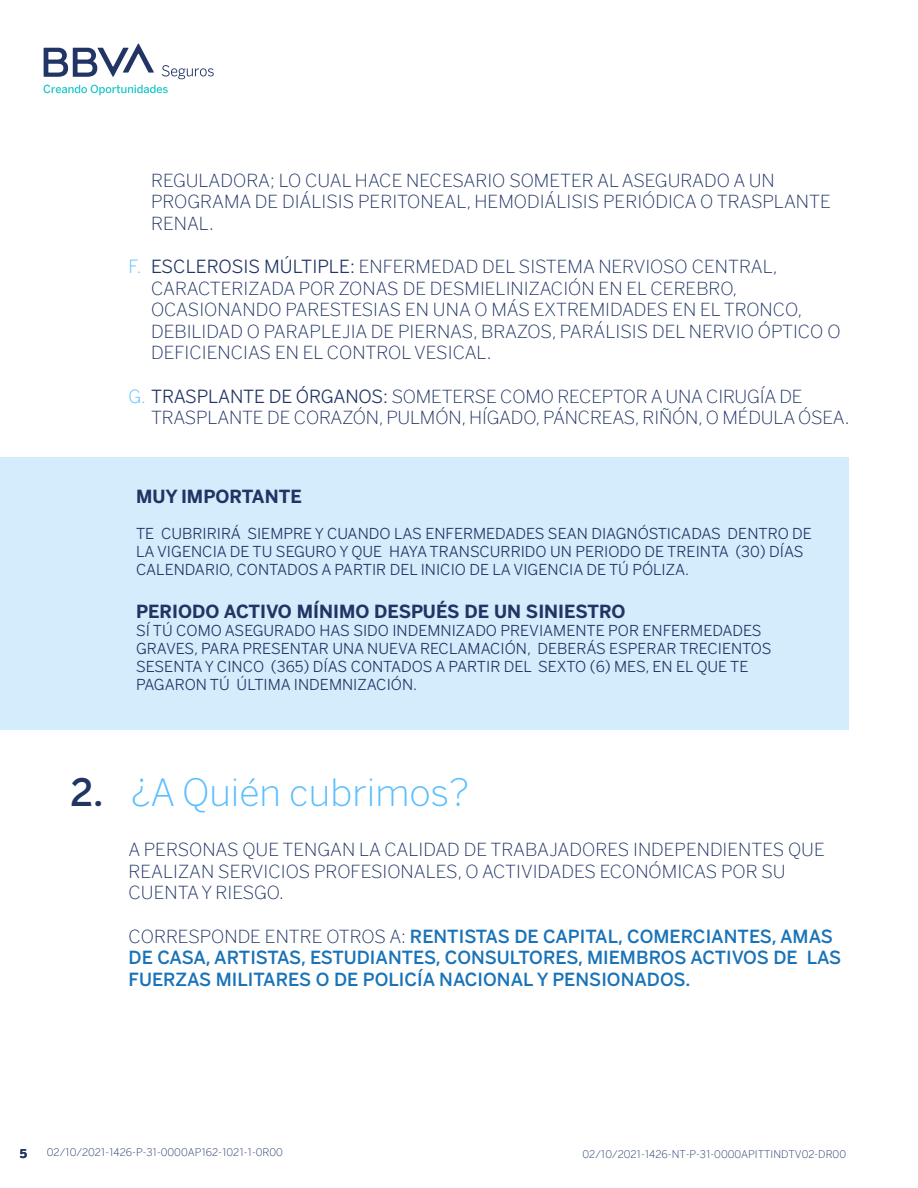
<style>
.page{position:relative;width:918px;height:1188px;background:#fff}
.page>*{position:absolute;margin:0;border:0;box-sizing:border-box;transform-origin:0 0}
.t1{font:300 37.5px "BBVA Benton Sans";color:#5bbeff}
.t2{font:300 18px/21.6px "BBVA Benton Sans";color:#213565}
.t3{font:500 18px/21.6px "Benton Sans BBVA";color:#1973b8}
.t4{font:700 18px "Benton Sans BBVA";color:#213565}
.t5{font:15px/18px "Benton Sans BBVA";color:#213565}
.t6{font:700 12px "Benton Sans BBVA";color:#213565}
.t7{font:300 10.5px "BBVA Benton Sans";color:#213565}
.s1{font-family:"Benton Sans BBVA";color:#5bbeff}
.s2{font-family:"Benton Sans BBVA";font-weight:400}
.s3{font-family:"Benton Sans BBVA";font-weight:500;color:#213565}
.s4{font-family:"BBVA Benton Sans";font-weight:300;color:#213565}
</style>
<div class="page">
<div style="left:0;top:458px;width:849px;height:272px;background:#d4edfc"></div>
<svg style="left:44px;top:43px;width:110px;height:34px"></svg>
<svg style="left:44px;top:85px;width:124px;height:10px"></svg>
<svg style="left:162px;top:65px;width:52px;height:14px"></svg>
<p class="t2" style="left:151px;top:169px;width:681px">REGULADORA; LO CUAL HACE NECESARIO SOMETER AL ASEGURADO A UN<br>PROGRAMA DE DIÁLISIS PERITONEAL, HEMODIÁLISIS PERIÓDICA O TRASPLANTE<br>RENAL.</p>
<p class="t2" style="left:151px;top:256px;width:691px;text-indent:-22px"><span class="s1">F.</span> <span class="s2">ESCLEROSIS MÚLTIPLE:</span> ENFERMEDAD DEL SISTEMA NERVIOSO CENTRAL, CARACTERIZADA POR ZONAS DE DESMIELINIZACIÓN EN EL CEREBRO, OCASIONANDO PARESTESIAS EN UNA O MÁS EXTREMIDADES EN EL TRONCO, DEBILIDAD O PARAPLEJIA DE PIERNAS, BRAZOS, PARÁLISIS DEL NERVIO ÓPTICO O DEFICIENCIAS EN EL CONTROL VESICAL.</p>
<p class="t2" style="left:151px;top:385px;width:700px;text-indent:-22px"><span class="s1">G.</span> <span class="s2">TRASPLANTE DE ÓRGANOS:</span> SOMETERSE COMO RECEPTOR A UNA CIRUGÍA DE<br>TRASPLANTE DE CORAZÓN, PULMÓN, HÍGADO, PÁNCREAS, RIÑÓN, O MÉDULA ÓSEA.</p>
<p class="t4" style="left:136px;top:485px;width:167px">MUY IMPORTANTE</p>
<p class="t5" style="left:136px;top:525px;width:677px">TE CUBRIRIRÁ SIEMPRE Y CUANDO LAS ENFERMEDADES SEAN DIAGNÓSTICADAS DENTRO DE<br>LA VIGENCIA DE TU SEGURO Y QUE HAYA TRANSCURRIDO UN PERIODO DE TREINTA (30) DÍAS<br>CALENDARIO, CONTADOS A PARTIR DEL INICIO DE LA VIGENCIA DE TÚ PÓLIZA.</p>
<p class="t4" style="left:136px;top:601px;width:491px">PERIODO ACTIVO MÍNIMO DESPUÉS DE UN SINIESTRO</p>
<p class="t5" style="left:136px;top:622px;width:637px">SÍ TÚ COMO ASEGURADO HAS SIDO INDEMNIZADO PREVIAMENTE POR ENFERMEDADES GRAVES, PARA PRESENTAR UNA NUEVA RECLAMACIÓN, DEBERÁS ESPERAR TRECIENTOS SESENTA Y CINCO (365) DÍAS CONTADOS A PARTIR DEL SEXTO (6) MES, EN EL QUE TE PAGARON TÚ ÚLTIMA INDEMNIZACIÓN.</p>
<h1 class="t1" style="left:71px;top:770px;width:400px"><span class="s3">2.</span> ¿A Quién cubrimos?</h1>
<p class="t2" style="left:129px;top:839px;width:698px">A PERSONAS QUE TENGAN LA CALIDAD DE TRABAJADORES INDEPENDIENTES QUE<br>REALIZAN SERVICIOS PROFESIONALES, O ACTIVIDADES ECONÓMICAS POR SU<br>CUENTA Y RIESGO.</p>
<p class="t3" style="left:129px;top:925px;width:714px"><span class="s4">CORRESPONDE ENTRE OTROS A:</span> RENTISTAS DE CAPITAL, COMERCIANTES, AMAS<br>DE CASA, ARTISTAS, ESTUDIANTES, CONSULTORES, MIEMBROS ACTIVOS DE LAS<br>FUERZAS MILITARES O DE POLICÍA NACIONAL Y PENSIONADOS.</p>
<p class="t7" style="left:47px;top:1146px;width:238px">02/10/2021-1426-P-31-0000AP162-1021-1-0R00</p>
<p class="t7" style="left:583px;top:1148px;width:265px">02/10/2021-1426-NT-P-31-0000APITTINDTV02-DR00</p>
<p class="t6" style="left:20px;top:1146px;width:9px">5</p>
<p class="t7" style="left:47px;top:1146px;width:231px">XXXXXXXXXXXXXXXXXXXXXXXXXXXXXXXXXX</p>
<p class="t7" style="left:616px;top:1146px;width:231px">XXXXXXXXXXXXXXXXXXXXXXXXXXXXXXXXXX</p>
</div>
